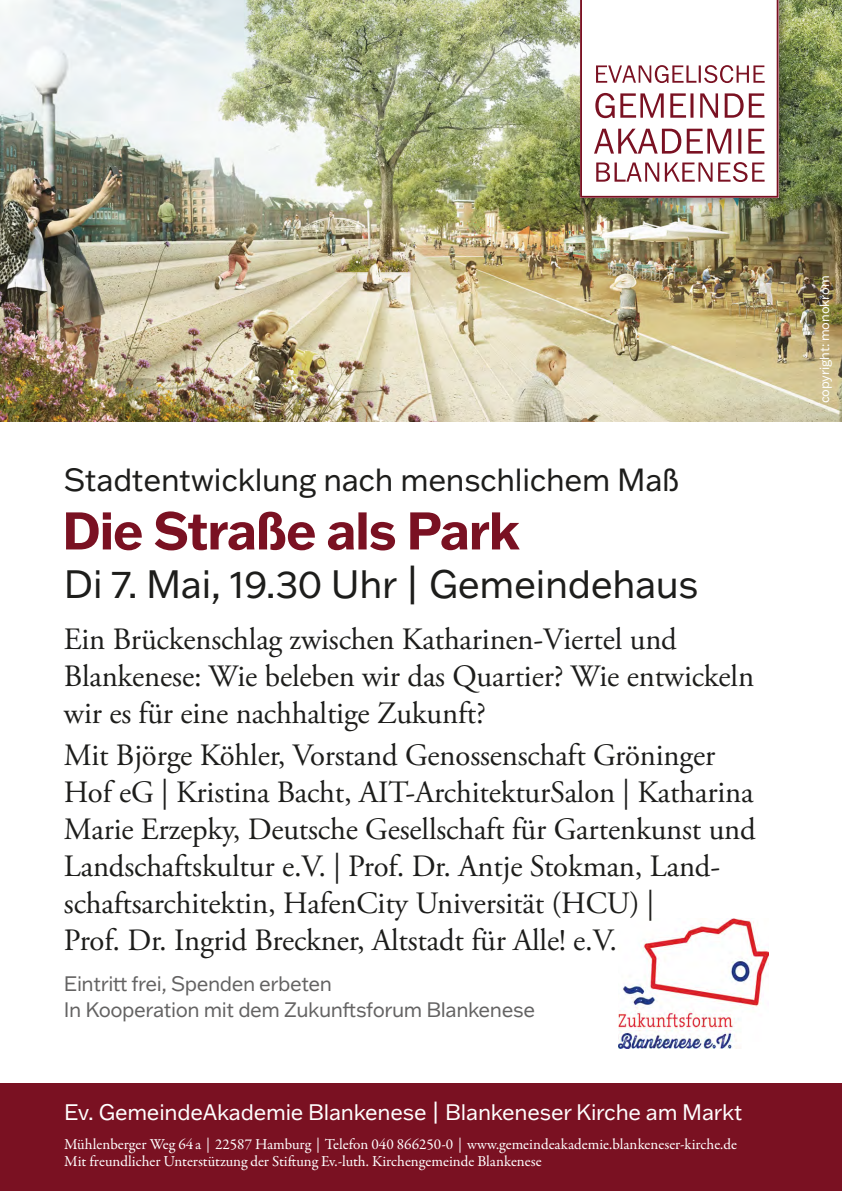
<style>
.page{position:relative;width:842px;height:1191px;background:#fff}
.page>*{position:absolute;margin:0;border:0;box-sizing:border-box;transform-origin:0 0}
.t1{font:700 51.8px "Franklin Gothic ATF";letter-spacing:-.02em;color:#7a1122}
.t2{font:38.8px "Franklin Gothic ATF";letter-spacing:-.01em;color:#1d1d1b}
.t3{font:31.4px "Franklin Gothic ATF";letter-spacing:-.01em;color:#1d1d1b}
.t4{font:31px/36.9px "Adobe Garamond Pro";letter-spacing:-.005em;color:#1d1d1b}
.t5{font:22px "Franklin Gothic ATF";letter-spacing:-.01em;color:#fff}
.t6{font:20.5px/26.4px "Franklin Gothic ATF";letter-spacing:-.02em;color:#646363}
.t7{font:15.3px/17px "Garamond Premr Pro";color:#fff}
.t8{font:13px "Franklin Gothic ATF";letter-spacing:-.01em;color:#fff}
</style>
<div class="page">
<img style="left:0;top:0;width:842px;height:421px">
<img style="left:619px;top:918px;width:150px;height:130px">
<div style="left:0;top:1083px;width:842px;height:108px;background:#7a1122"></div>
<div style="left:580px;top:0;width:207px;height:207px;background:#1d1d1b;opacity:.3"></div>
<svg style="left:580px;top:0;width:198px;height:198px"></svg>
<p class="t3" style="left:64px;top:459px;width:617px">Stadtentwicklung nach menschlichem Maß</p>
<h1 class="t1" style="left:62px;top:496px;width:459px">Die Straße als Park</h1>
<p class="t2" style="left:64px;top:558px;width:636px">Di 7. Mai, 19.30 Uhr | Gemeindehaus</p>
<p class="t4" style="left:64px;top:621px;width:692px">Ein Brückenschlag zwischen Katharinen-Viertel und<br>Blankenese: Wie beleben wir das Quartier? Wie entwickeln wir es für eine nachhaltige Zukunft?</p>
<p class="t4" style="left:64px;top:738px;width:693px">Mit Björge Köhler, Vorstand Genossenschaft Gröninger Hof eG | Kristina Bacht, AIT-ArchitekturSalon | Katharina Marie Erzepky, Deutsche Gesellschaft für Gartenkunst und Landschaftskultur e.V. | Prof. Dr. Antje Stokman, Land&shy;schaftsarchitektin, HafenCity Universität (HCU) |<br>Prof. Dr. Ingrid Breckner, Altstadt für Alle! e.V.</p>
<p class="t6" style="left:64px;top:969px;width:473px">Eintritt frei, Spenden erbeten<br>In Kooperation mit dem Zukunftsforum Blankenese</p>
<p class="t5" style="left:64px;top:1097px;width:680px">Ev. GemeindeAkademie Blankenese | Blankeneser Kirche am Markt</p>
<p class="t7" style="left:64px;top:1135px;width:674px">Mühlenberger Weg 64 a | 22587 Hamburg | Telefon 040 866250-0 | www.gemeindeakademie.blankeneser-kirche.de<br>Mit freundlicher Unterstützung der Stiftung Ev.-luth. Kirchengemeinde Blankenese</p>
<p class="t8" style="left:816px;top:403px;width:129px;rotate:-90deg">copyright: monokrom</p>
</div>
